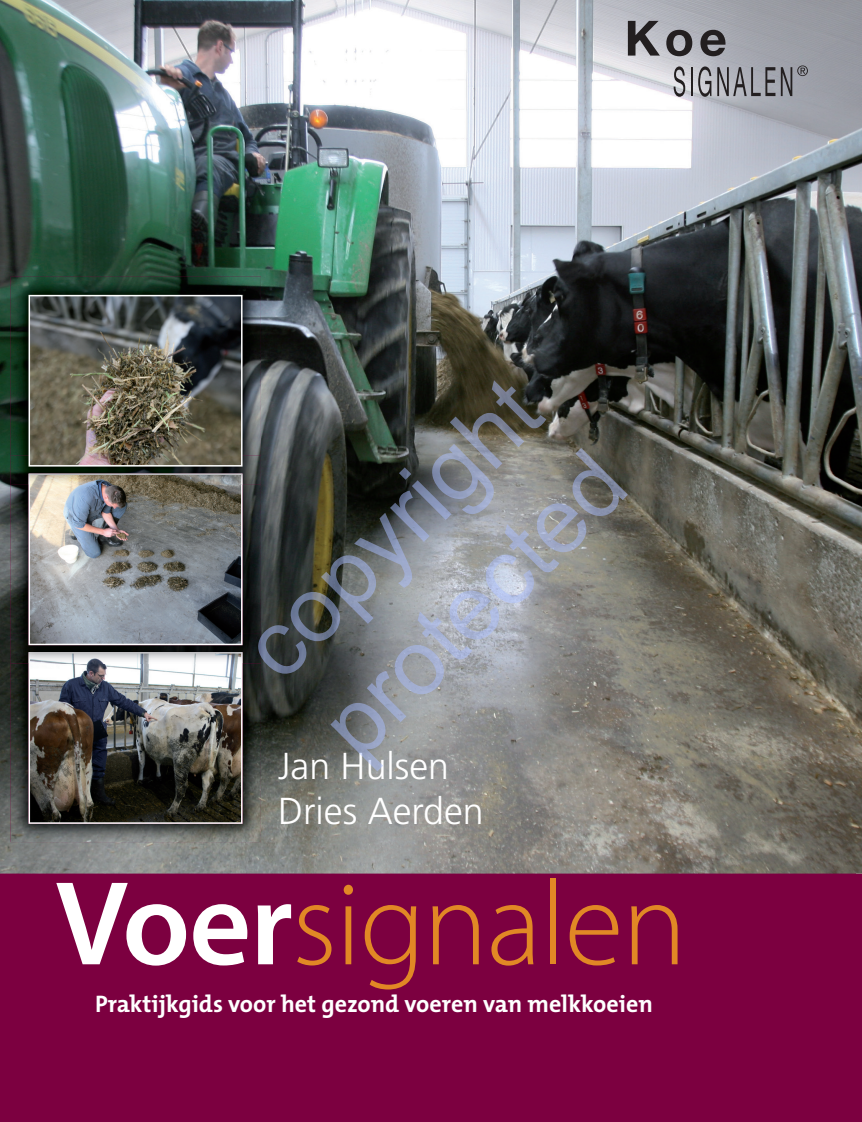
<style>
.page{position:relative;width:862px;height:1122px;background:#7c0040}
.page>*{position:absolute;margin:0;border:0;box-sizing:border-box;transform-origin:0 0}
.t1{font:300 120.75px "Myriad Pro";letter-spacing:-.01em;color:#e18825}
.t2{font:92.55px/111px "Arial";color:rgb(171 191 255/.5)}
.t3{font:300 37.5px/45px "Frutiger";color:#fff}
.t4{font:700 24px "The Mix";color:#fff}
.s1{font-weight:600;color:#fff}
</style>
<div class="page">
<img style="left:0;top:0;width:862px;height:873px">
<img style="left:10px;top:663px;width:251px;height:179px">
<img style="left:29px;top:663px;width:214px;height:161px">
<img style="left:10px;top:485px;width:251px;height:149px">
<img style="left:10px;top:634px;width:251px;height:29px">
<img style="left:29px;top:652px;width:214px;height:11px">
<img style="left:29px;top:485px;width:214px;height:160px">
<img style="left:10px;top:277px;width:251px;height:178px">
<img style="left:10px;top:455px;width:251px;height:30px">
<img style="left:29px;top:473px;width:214px;height:12px">
<img style="left:32px;top:298px;width:208px;height:165px">
<div style="left:29px;top:295px;width:214px;height:171px;border:2px solid #fff"></div>
<svg style="left:628px;top:21px;width:32px;height:35px"></svg>
<svg style="left:666px;top:30px;width:26px;height:26px"></svg>
<svg style="left:700px;top:30px;width:26px;height:26px"></svg>
<svg style="left:674px;top:66px;width:11px;height:31px"></svg>
<hr style="left:691px;top:67px;width:2px;height:29px;background:#231f20">
<svg style="left:698px;top:66px;width:13px;height:31px"></svg>
<svg style="left:717px;top:67px;width:58px;height:29px;background:#86868d"></svg>
<svg style="left:781px;top:65px;width:27px;height:31px"></svg>
<h2 class="t2" style="left:220px;top:623px;width:387px;rotate:-45deg">copyright protected</h2>
<h3 class="t3" style="left:278px;top:743px;width:207px">Jan Hulsen<br>Dries Aerden</h3>
<h1 class="t1" style="left:55px;top:857px;width:633px"><span class="s1">Voer</span>signalen</h1>
<p class="t4" style="left:95px;top:983px;width:559px">Praktijkgids voor het gezond voeren van melkkoeien</p>
</div>
